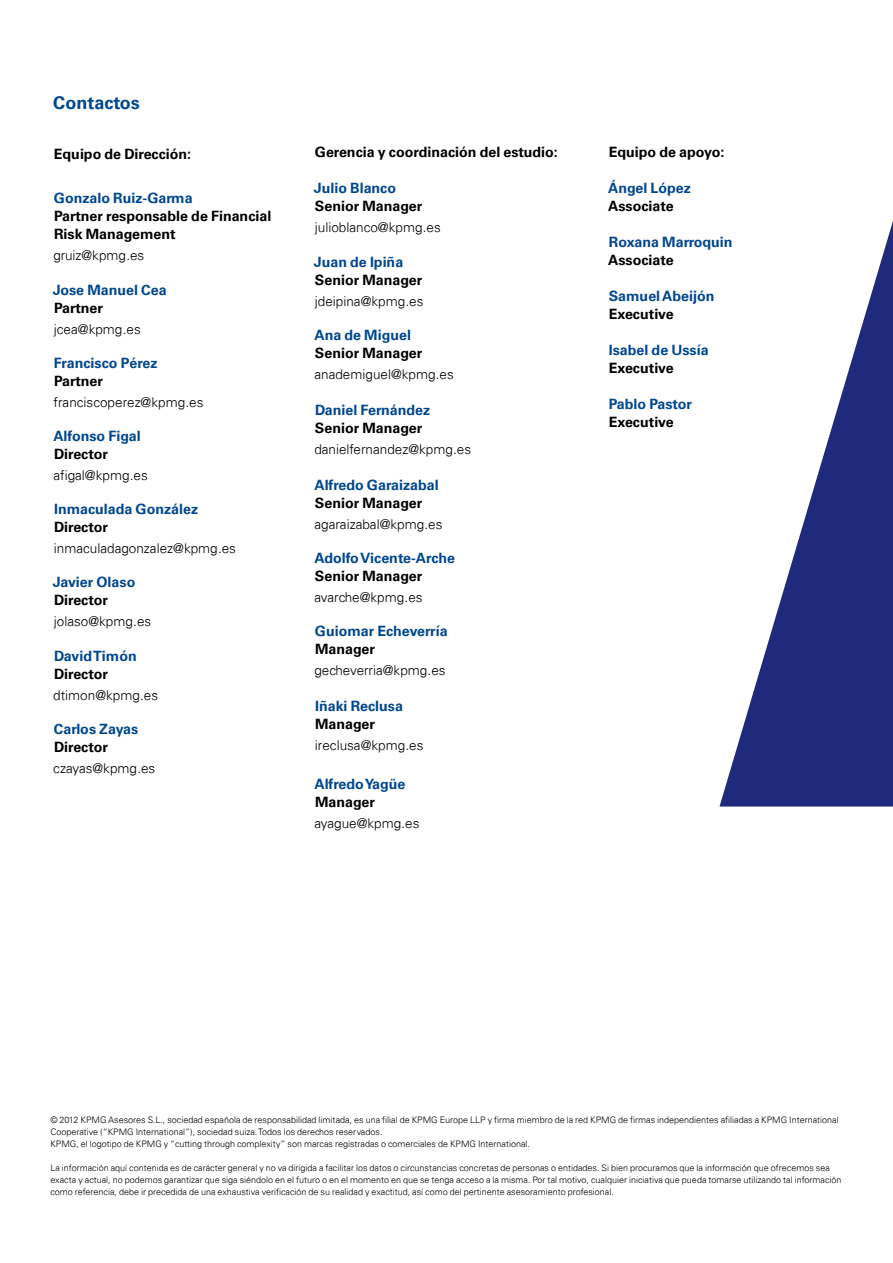
<style>
.page{position:relative;width:893px;height:1263px;background:#fff}
.page>*{position:absolute;margin:0;border:0;box-sizing:border-box;transform-origin:0 0}
.t1{font:700 18px "Univers 65";color:#00478f}
.t2{font:700 14.25px/18px "Univers 65";color:#000}
.t3{font:700 14.25px "Univers 65";color:#00478f}
.t4{font:300 13.5px "Univers 45";color:#000}
.t5{font:300 9px/12px "Univers 45";color:#000}
</style>
<div class="page">
<svg style="left:719px;top:221px;width:174px;height:585px"></svg>
<h1 class="t1" style="left:53px;top:92px;width:88px">Contactos</h1>
<h2 class="t2" style="left:54px;top:145px;width:139px">Equipo de Dirección:</h2>
<h2 class="t3" style="left:54px;top:190px;width:140px">Gonzalo Ruiz-Garma</h2>
<h2 class="t2" style="left:54px;top:207px;width:219px">Partner responsable de Financial<br>Risk Management</h2>
<h3 class="t4" style="left:53px;top:247px;width:93px">gruiz@kpmg.es</h3>
<h2 class="t3" style="left:53px;top:281px;width:115px">Jose Manuel Cea</h2>
<h2 class="t2" style="left:54px;top:299px;width:51px">Partner</h2>
<h3 class="t4" style="left:54px;top:321px;width:88px">jcea@kpmg.es</h3>
<h2 class="t3" style="left:54px;top:354px;width:105px">Francisco Pérez</h2>
<h2 class="t2" style="left:54px;top:372px;width:51px">Partner</h2>
<h3 class="t4" style="left:54px;top:394px;width:151px">franciscoperez@kpmg.es</h3>
<h2 class="t3" style="left:53px;top:428px;width:89px">Alfonso Figal</h2>
<h2 class="t2" style="left:54px;top:445px;width:55px">Director</h2>
<h3 class="t4" style="left:53px;top:467px;width:96px">afigal@kpmg.es</h3>
<h2 class="t3" style="left:54px;top:501px;width:146px">Inmaculada González</h2>
<h2 class="t2" style="left:54px;top:518px;width:55px">Director</h2>
<h3 class="t4" style="left:54px;top:540px;width:184px">inmaculadagonzalez@kpmg.es</h3>
<h2 class="t3" style="left:53px;top:574px;width:84px">Javier Olaso</h2>
<h2 class="t2" style="left:54px;top:591px;width:55px">Director</h2>
<h3 class="t4" style="left:54px;top:613px;width:99px">jolaso@kpmg.es</h3>
<h2 class="t3" style="left:54px;top:647px;width:84px">David Timón</h2>
<h2 class="t2" style="left:54px;top:665px;width:55px">Director</h2>
<h3 class="t4" style="left:53px;top:687px;width:106px">dtimon@kpmg.es</h3>
<h2 class="t3" style="left:54px;top:720px;width:86px">Carlos Zayas</h2>
<h2 class="t2" style="left:54px;top:738px;width:55px">Director</h2>
<h3 class="t4" style="left:53px;top:760px;width:104px">czayas@kpmg.es</h3>
<h2 class="t2" style="left:315px;top:143px;width:244px">Gerencia y coordinación del estudio:</h2>
<h2 class="t3" style="left:314px;top:180px;width:84px">Julio Blanco</h2>
<h2 class="t2" style="left:315px;top:197px;width:109px">Senior Manager</h2>
<h3 class="t4" style="left:315px;top:219px;width:127px">julioblanco@kpmg.es</h3>
<h2 class="t3" style="left:314px;top:253px;width:91px">Juan de Ipiña</h2>
<h2 class="t2" style="left:315px;top:271px;width:109px">Senior Manager</h2>
<h3 class="t4" style="left:315px;top:293px;width:110px">jdeipina@kpmg.es</h3>
<h2 class="t3" style="left:314px;top:326px;width:98px">Ana de Miguel</h2>
<h2 class="t2" style="left:315px;top:344px;width:109px">Senior Manager</h2>
<h3 class="t4" style="left:314px;top:366px;width:141px">anademiguel@kpmg.es</h3>
<h2 class="t3" style="left:315px;top:401px;width:117px">Daniel Fernández</h2>
<h2 class="t2" style="left:315px;top:419px;width:109px">Senior Manager</h2>
<h3 class="t4" style="left:314px;top:441px;width:158px">danielfernandez@kpmg.es</h3>
<h2 class="t3" style="left:314px;top:476px;width:126px">Alfredo Garaizabal</h2>
<h2 class="t2" style="left:315px;top:494px;width:109px">Senior Manager</h2>
<h3 class="t4" style="left:314px;top:516px;width:130px">agaraizabal@kpmg.es</h3>
<h2 class="t3" style="left:314px;top:550px;width:142px">Adolfo Vicente-Arche</h2>
<h2 class="t2" style="left:315px;top:567px;width:109px">Senior Manager</h2>
<h3 class="t4" style="left:314px;top:589px;width:110px">avarche@kpmg.es</h3>
<h2 class="t3" style="left:315px;top:623px;width:134px">Guiomar Echeverría</h2>
<h2 class="t2" style="left:315px;top:640px;width:61px">Manager</h2>
<h3 class="t4" style="left:314px;top:662px;width:133px">gecheverria@kpmg.es</h3>
<h2 class="t3" style="left:315px;top:698px;width:89px">Iñaki Reclusa</h2>
<h2 class="t2" style="left:315px;top:715px;width:61px">Manager</h2>
<h3 class="t4" style="left:315px;top:737px;width:110px">ireclusa@kpmg.es</h3>
<h2 class="t3" style="left:314px;top:776px;width:93px">Alfredo Yagüe</h2>
<h2 class="t2" style="left:315px;top:793px;width:61px">Manager</h2>
<h3 class="t4" style="left:314px;top:815px;width:107px">ayague@kpmg.es</h3>
<h2 class="t2" style="left:609px;top:143px;width:117px">Equipo de apoyo:</h2>
<h2 class="t3" style="left:608px;top:180px;width:84px">Ángel López</h2>
<h2 class="t2" style="left:608px;top:197px;width:67px">Associate</h2>
<h2 class="t3" style="left:609px;top:234px;width:125px">Roxana Marroquin</h2>
<h2 class="t2" style="left:608px;top:251px;width:67px">Associate</h2>
<h2 class="t3" style="left:609px;top:288px;width:107px">Samuel Abeijón</h2>
<h2 class="t2" style="left:609px;top:305px;width:67px">Executive</h2>
<h2 class="t3" style="left:609px;top:342px;width:101px">Isabel de Ussía</h2>
<h2 class="t2" style="left:609px;top:359px;width:67px">Executive</h2>
<h2 class="t3" style="left:609px;top:396px;width:85px">Pablo Pastor</h2>
<h2 class="t2" style="left:609px;top:413px;width:67px">Executive</h2>
<p class="t5" style="left:50px;top:1114px;width:790px">© 2012 KPMG Asesores S.L., sociedad española de responsabilidad limitada, es una filial de KPMG Europe LLP y firma miembro de la red KPMG de firmas independientes afiliadas a KPMG International<br>Cooperative (“KPMG International”), sociedad suiza. Todos los derechos reservados.<br>KPMG, el logotipo de KPMG y “cutting through complexity” son marcas registradas o comerciales de KPMG International.</p>
<p class="t5" style="left:50px;top:1162px;width:792px">La información aquí contenida es de carácter general y no va dirigida a facilitar los datos o circunstancias concretas de personas o entidades. Si bien procuramos que la información que ofrecemos sea exacta y actual, no podemos garantizar que siga siéndolo en el futuro o en el momento en que se tenga acceso a la misma. Por tal motivo, cualquier iniciativa que pueda tomarse utilizando tal información como referencia, debe ir precedida de una exhaustiva verificación de su realidad y exactitud, así como del pertinente asesoramiento profesional.</p>
</div>
